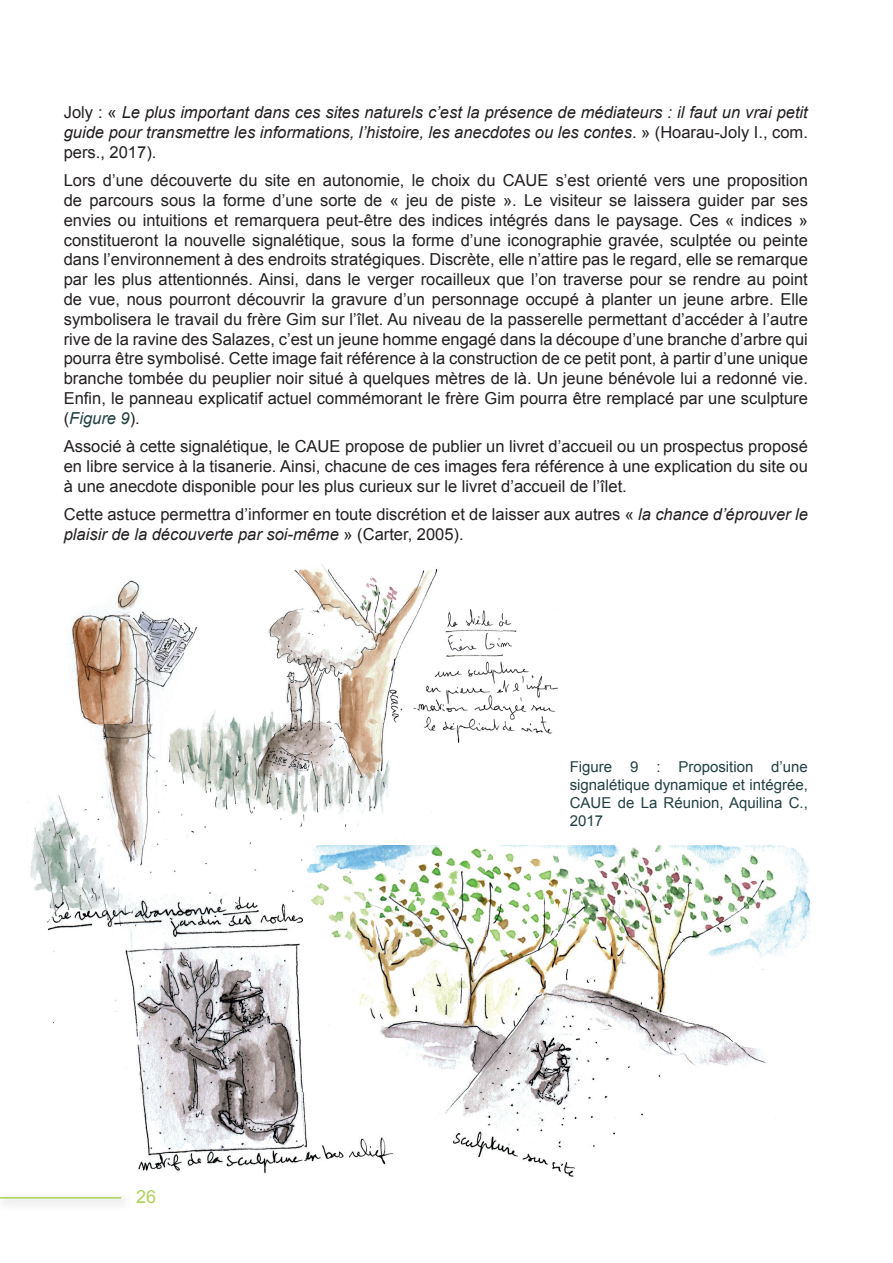
<style>
.page{position:relative;width:893px;height:1263px;background:#fff}
.page>*{position:absolute;margin:0;border:0;box-sizing:border-box;transform-origin:0 0}
.t1{font:18px "Arial";color:#aed257}
.t2{font:16.5px/19.8px "Arial";color:#231f20;text-align:justify}
.t3{font:italic 16.5px/19.8px "Arial";color:#231f20;text-align:justify}
.t4{font:15px/18px "Arial";color:#224043;text-align:justify}
.s1{font-style:normal}
.s2{font-style:italic;color:#224043}
.s3{font-style:italic}
</style>
<div class="page">
<hr style="left:0;top:1197px;width:121px;height:1px;background:#aed257">
<img style="left:554px;top:845px;width:256px;height:332px">
<img style="left:53px;top:936px;width:501px;height:238px">
<svg style="left:138px;top:1190px;width:16px;height:1px"></svg>
<img style="left:71px;top:565px;width:433px;height:159px">
<img style="left:504px;top:619px;width:53px;height:115px">
<img style="left:27px;top:724px;width:158px;height:156px">
<img style="left:185px;top:724px;width:319px;height:120px">
<img style="left:34px;top:883px;width:5px;height:8px">
<img style="left:39px;top:845px;width:518px;height:91px">
<p class="t3" style="left:64px;top:103px;width:746px"><span class="s1">Joly : «</span> Le plus important dans ces sites naturels c’est la présence de médiateurs : il faut un vrai petit guide pour transmettre les informations, l’histoire, les anecdotes ou les contes<span class="s1">. » (Hoarau-Joly I., com. pers., 2017).</span></p>
<p class="t2" style="left:64px;top:171px;width:746px">Lors d’une découverte du site en autonomie, le choix du CAUE s’est orienté vers une proposition de parcours sous la forme d’une sorte de « jeu de piste ». Le visiteur se laissera guider par ses envies ou intuitions et remarquera peut-être des indices intégrés dans le paysage. Ces « indices » constitueront la nouvelle signalétique, sous la forme d’une iconographie gravée, sculptée ou peinte dans l’environnement à des endroits stratégiques. Discrète, elle n’attire pas le regard, elle se remarque par les plus attentionnés. Ainsi, dans le verger rocailleux que l’on traverse pour se rendre au point de vue, nous pourront découvrir la gravure d’un personnage occupé à planter un jeune arbre. Elle symbolisera le travail du frère Gim sur l’îlet. Au niveau de la passerelle permettant d’accéder à l’autre rive de la ravine des Salazes, c’est un jeune homme engagé dans la découpe d’une branche d’arbre qui pourra être symbolisé. Cette image fait référence à la construction de ce petit pont, à partir d’une unique branche tombée du peuplier noir situé à quelques mètres de là. Un jeune bénévole lui a redonné vie.<br>Enfin, le panneau explicatif actuel commémorant le frère Gim pourra être remplacé par une sculpture (<span class="s2">Figure 9</span>).</p>
<p class="t2" style="left:64px;top:437px;width:746px">Associé à cette signalétique, le CAUE propose de publier un livret d’accueil ou un prospectus proposé en libre service à la tisanerie. Ainsi, chacune de ces images fera référence à une explication du site ou à une anecdote disponible pour les plus curieux sur le livret d’accueil de l’îlet.</p>
<p class="t2" style="left:64px;top:504px;width:746px">Cette astuce permettra d’informer en toute discrétion et de laisser aux autres « <span class="s3">la chance d’éprouver le plaisir de la découverte par soi-même</span> » (Carter, 2005).</p>
<p class="t1" style="left:136px;top:1185px;width:22px">26</p>
<p class="t4" style="left:570px;top:758px;width:240px">Figure 9 : Proposition d’une signalétique dynamique et intégrée, CAUE de La Réunion, Aquilina C., 2017</p>
</div>
